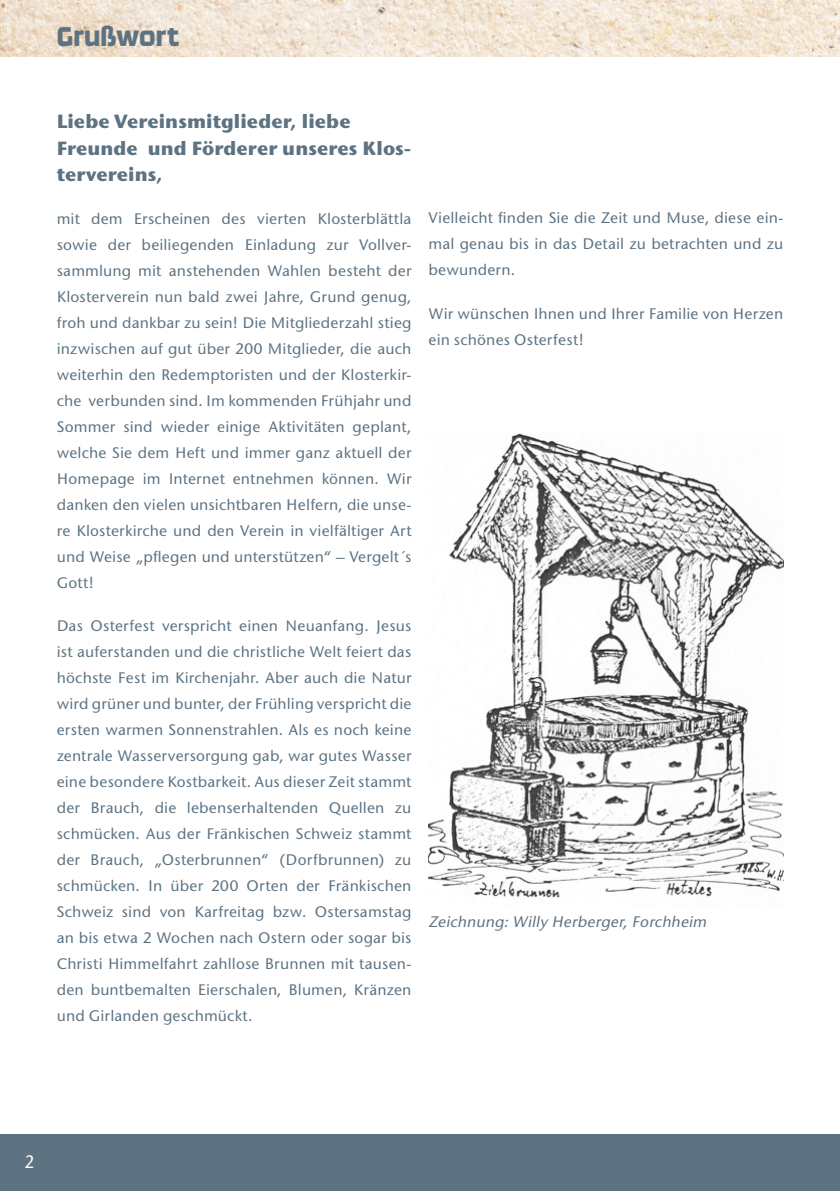
<style>
.page{position:relative;width:840px;height:1191px;background:#fff}
.page>*{position:absolute;margin:0;border:0;box-sizing:border-box;transform-origin:0 0}
.t1{font:32px "Ginger";color:#5d7382;scale:.95 1}
.t2{font:700 20px/26px "Stone Sans Itc T";letter-spacing:.005em;color:#5d7382}
.t3{font:18px "Stone Sans";color:#fff;scale:.9 1}
.t4{font:500 16px/26px "Stone Sans Itc T";letter-spacing:.01em;color:#5d7382;text-align:justify}
.t5{font:italic 500 16px "Stone Sans Itc T";color:#5d7382}
</style>
<div class="page">
<div style="left:0;top:1134px;width:839px;height:57px;background:#5d7382"></div>
<img style="left:0;top:0;width:839px;height:57px">
<img style="left:428px;top:433px;width:354px;height:465px">
<h1 class="t1" style="left:57px;top:20px;width:130px">Grußwort</h1>
<p class="t2" style="left:57px;top:108px;width:355px">Liebe Vereinsmitglieder, liebe<br>Freunde und Förderer unseres Klos&shy;tervereins,</p>
<p class="t4" style="left:57px;top:205px;width:356px">mit dem Erscheinen des vierten Klosterblättla sowie der beiliegenden Einladung zur Vollver&shy;sammlung mit anstehenden Wahlen besteht der Klosterverein nun bald zwei Jahre, Grund genug, froh und dankbar zu sein! Die Mitgliederzahl stieg inzwischen auf gut über 200 Mitglieder, die auch weiterhin den Redemptoristen und der Klosterkir&shy;che verbunden sind. Im kommenden Frühjahr und Sommer sind wieder einige Aktivitäten geplant, welche Sie dem Heft und immer ganz aktuell der Homepage im Internet entnehmen können. Wir danken den vielen unsichtbaren Helfern, die unse&shy;re Klosterkirche und den Verein in vielfältiger Art und Weise „pflegen und unterstützen“ – Vergelt´s Gott!</p>
<p class="t4" style="left:57px;top:612px;width:356px">Das Osterfest verspricht einen Neuanfang. Jesus ist auferstanden und die christliche Welt feiert das höchste Fest im Kirchenjahr. Aber auch die Natur wird grüner und bunter, der Frühling verspricht die ersten warmen Sonnenstrahlen. Als es noch keine zentrale Wasserversorgung gab, war gutes Wasser eine besondere Kostbarkeit. Aus dieser Zeit stammt der Brauch, die lebenserhaltenden Quellen zu schmücken. Aus der Fränkischen Schweiz stammt der Brauch, „Osterbrunnen“ (Dorfbrunnen) zu schmücken. In über 200 Orten der Fränkischen Schweiz sind von Karfreitag bzw. Ostersamstag an bis etwa 2 Wochen nach Ostern oder sogar bis Christi Himmelfahrt zahllose Brunnen mit tausen&shy;den buntbemalten Eierschalen, Blumen, Kränzen und Girlanden geschmückt.</p>
<p class="t4" style="left:428px;top:205px;width:356px">Vielleicht finden Sie die Zeit und Muse, diese ein&shy;mal genau bis in das Detail zu betrachten und zu bewundern.</p>
<p class="t4" style="left:428px;top:300px;width:356px">Wir wünschen Ihnen und Ihrer Familie von Herzen ein schönes Osterfest!</p>
<p class="t5" style="left:428px;top:912px;width:282px">Zeichnung:Willy Herberger,Forchheim</p>
<p class="t3" style="left:25px;top:1151px;width:12px">2</p>
</div>
